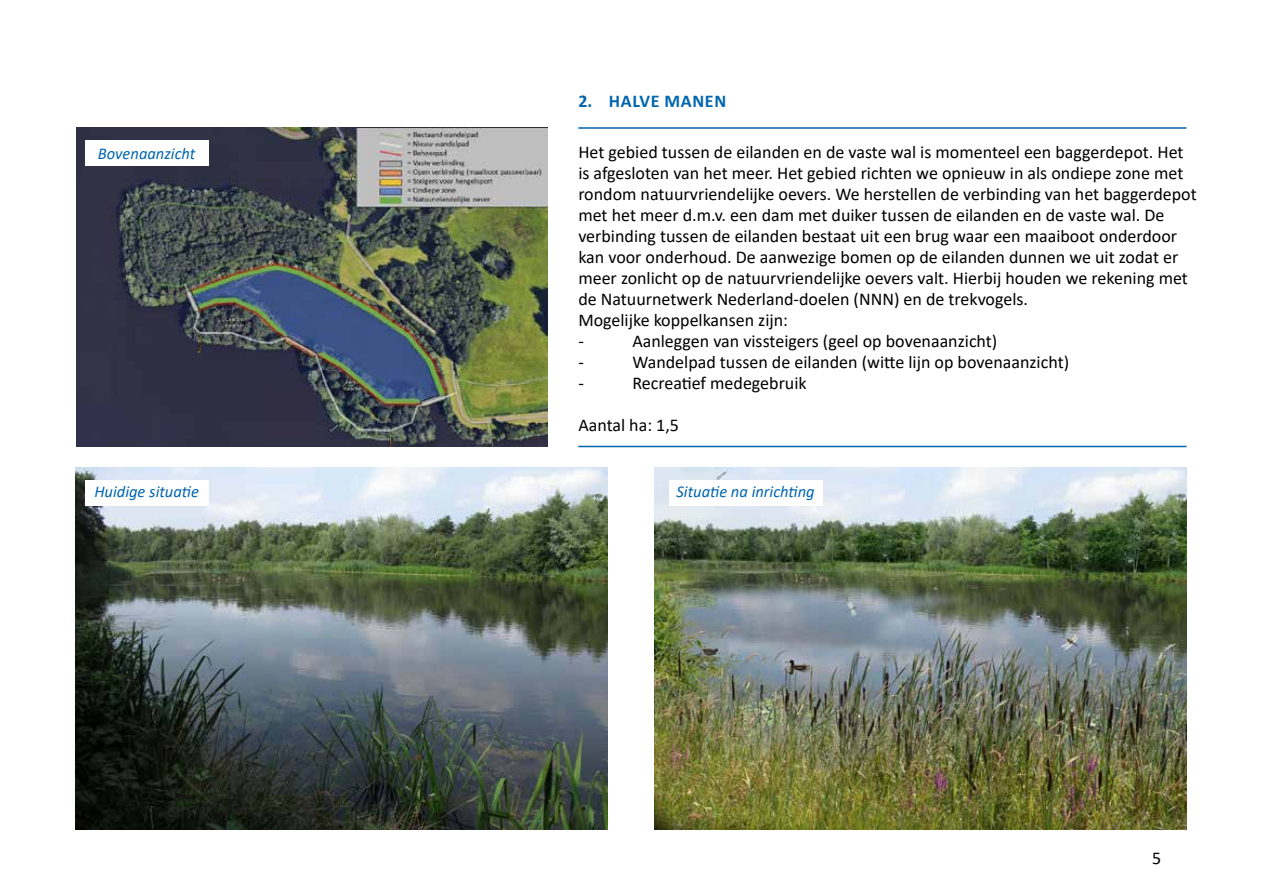
<style>
.page{position:relative;width:1263px;height:893px;background:#fff}
.page>*{position:absolute;margin:0;border:0;box-sizing:border-box;transform-origin:0 0}
.t1{font:18px/21px "Calibri";color:#000}
.t2{font:700 18px "Calibri";letter-spacing:.04em;color:#0065af}
.t3{font:italic 16.5px "Calibri";color:#0065af}
</style>
<div class="page">
<hr style="left:578px;top:127px;width:608px;height:2px;background:#0065af">
<hr style="left:578px;top:446px;width:608px;height:1px;background:#0065af">
<img style="left:75px;top:468px;width:532px;height:361px">
<img style="left:655px;top:468px;width:531px;height:361px">
<img style="left:77px;top:128px;width:470px;height:318px">
<div style="left:85px;top:140px;width:123px;height:26px;background:#fff"></div>
<div style="left:85px;top:480px;width:123px;height:26px;background:#fff"></div>
<div style="left:669px;top:480px;width:153px;height:26px;background:#fff"></div>
<p class="t3" style="left:98px;top:142px;width:99px">Bovenaanzicht</p>
<p class="t2" style="left:578px;top:88px;width:149px">2. HALVE MANEN</p>
<p class="t1" style="left:578px;top:141px;width:620px">Het gebied tussen de eilanden en de vaste wal is momenteel een baggerdepot. Het is afgesloten van het meer. Het gebied richten we opnieuw in als ondiepe zone met rondom natuurvriendelijke oevers. We herstellen de verbinding van het baggerdepot met het meer d.m.v. een dam met duiker tussen de eilanden en de vaste wal. De verbinding tussen de eilanden bestaat uit een brug waar een maaiboot onderdoor kan voor onderhoud. De aanwezige bomen op de eilanden dunnen we uit zodat er meer zonlicht op de natuurvriendelijke oevers valt. Hierbij houden we rekening met de Natuurnetwerk Nederland-doelen (NNN) en de trekvogels.<br>Mogelijke koppelkansen zijn:<br>-</p>
<p class="t1" style="left:632px;top:330px;width:367px">Aanleggen van vissteigers (geel op bovenaanzicht)</p>
<p class="t1" style="left:578px;top:351px;width:7px">-</p>
<p class="t1" style="left:632px;top:351px;width:438px">Wandelpad tussen de eilanden (witte lijn op bovenaanzicht)</p>
<p class="t1" style="left:578px;top:372px;width:7px">-</p>
<p class="t1" style="left:632px;top:372px;width:176px">Recreatief medegebruik</p>
<p class="t1" style="left:578px;top:414px;width:102px">Aantal ha: 1,5</p>
<p class="t3" style="left:94px;top:480px;width:106px">Huidige situatie</p>
<p class="t3" style="left:676px;top:480px;width:140px">Situatie na inrichting</p>
<p class="t1" style="left:1152px;top:847px;width:11px">5</p>
</div>
